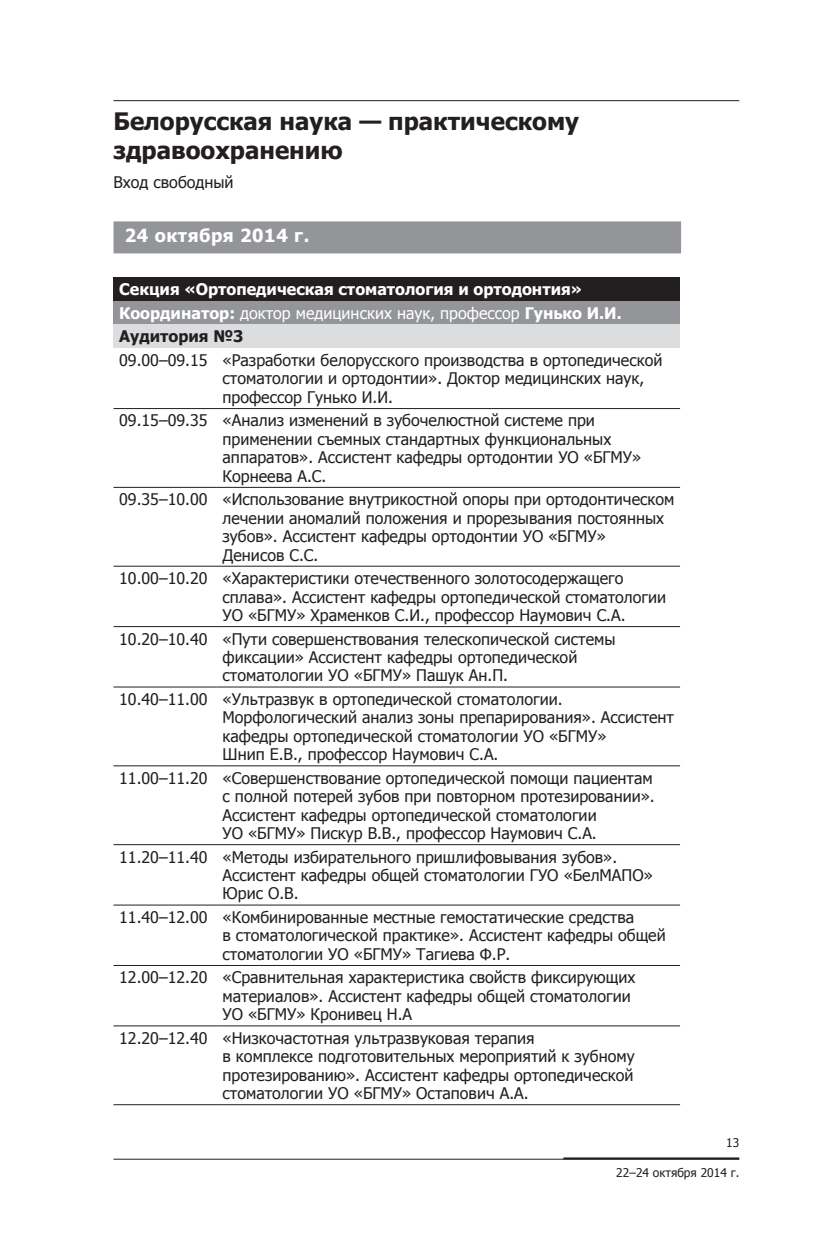
<style>
.page{position:relative;width:823px;height:1248px;background:#fff}
.page>*{position:absolute;margin:0;border:0;box-sizing:border-box;transform-origin:0 0}
.t1{font:700 24px/28.8px "Tahoma";color:#231f20}
.t2{font:700 18px "Tahoma";letter-spacing:.03em;color:#fff}
.t3{font:16px/18.4px "Tahoma";color:#231f20}
.t4{font:700 16px/23.6px "Tahoma";color:#fff}
.t5{font:12px "Tahoma";color:#231f20}
.s1{font-weight:400}
.s2{color:#231f20}
</style>
<div class="page">
<hr style="left:563px;top:1157px;width:175px;height:2px;background:#231f20">
<hr style="left:113px;top:1158px;width:625px;height:1px;background:#231f20">
<hr style="left:113px;top:100px;width:625px;height:1px;background:#231f20">
<div style="left:113px;top:221px;width:567px;height:32px;background:#939598"></div>
<div style="left:113px;top:277px;width:566px;height:24px;background:#231f20"></div>
<div style="left:113px;top:301px;width:566px;height:23px;background:#939598"></div>
<div style="left:113px;top:324px;width:566px;height:24px;background:#dcdddf"></div>
<hr style="left:113px;top:408px;width:104px;height:1px;background:#231f20">
<hr style="left:217px;top:408px;width:462px;height:1px;background:#231f20">
<hr style="left:113px;top:487px;width:104px;height:1px;background:#231f20">
<hr style="left:217px;top:487px;width:462px;height:1px;background:#231f20">
<hr style="left:113px;top:566px;width:104px;height:1px;background:#231f20">
<hr style="left:217px;top:566px;width:462px;height:1px;background:#231f20">
<hr style="left:113px;top:626px;width:104px;height:1px;background:#231f20">
<hr style="left:217px;top:626px;width:462px;height:1px;background:#231f20">
<hr style="left:113px;top:686px;width:104px;height:1px;background:#231f20">
<hr style="left:217px;top:686px;width:462px;height:1px;background:#231f20">
<hr style="left:113px;top:765px;width:104px;height:1px;background:#231f20">
<hr style="left:217px;top:765px;width:462px;height:1px;background:#231f20">
<hr style="left:113px;top:844px;width:104px;height:1px;background:#231f20">
<hr style="left:217px;top:844px;width:462px;height:1px;background:#231f20">
<hr style="left:113px;top:904px;width:104px;height:1px;background:#231f20">
<hr style="left:217px;top:904px;width:462px;height:1px;background:#231f20">
<hr style="left:113px;top:965px;width:104px;height:1px;background:#231f20">
<hr style="left:217px;top:965px;width:462px;height:1px;background:#231f20">
<hr style="left:113px;top:1025px;width:104px;height:1px;background:#231f20">
<hr style="left:217px;top:1025px;width:462px;height:1px;background:#231f20">
<hr style="left:113px;top:1104px;width:104px;height:1px;background:#231f20">
<hr style="left:217px;top:1104px;width:462px;height:1px;background:#231f20">
<h1 class="t1" style="left:113px;top:106px;width:467px">Белорусская наука — практическому здравоохранению</h1>
<p class="t3" style="left:113px;top:172px;width:121px">Вход свободный</p>
<p class="t2" style="left:125px;top:223px;width:186px">24 октября 2014 г.</p>
<p class="t4" style="left:119px;top:277px;width:503px">Секция «Ортопедическая стоматология и ортодонтия»<br>Координатор: <span class="s1">доктор медицинских наук, профессор</span> Гунько И.И.<br><span class="s2">Аудитория №3</span></p>
<p class="t3" style="left:222px;top:350px;width:441px;text-indent:-103px">09.00–09.15 «Разработки белорусского производства в ортопедической стоматологии и ортодонтии». Доктор медицинских наук, профессор Гунько И.И.</p>
<p class="t3" style="left:222px;top:410px;width:420px;text-indent:-103px">09.15–09.35 «Анализ изменений в зубочелюстной системе при применении съемных стандартных функциональных аппаратов». Ассистент кафедры ортодонтии УО «БГМУ» Корнеева А.С.</p>
<p class="t3" style="left:222px;top:489px;width:453px;text-indent:-103px">09.35–10.00 «Использование внутрикостной опоры при ортодонтическом лечении аномалий положения и прорезывания постоянных зубов». Ассистент кафедры ортодонтии УО «БГМУ»<br>Денисов С.С.</p>
<p class="t3" style="left:222px;top:568px;width:445px;text-indent:-103px">10.00–10.20 «Характеристики отечественного золотосодержащего сплава». Ассистент кафедры ортопедической стоматологии<br>УО «БГМУ» Храменков С.И., профессор Наумович С.А.</p>
<p class="t3" style="left:222px;top:628px;width:394px;text-indent:-103px">10.20–10.40 «Пути совершенствования телескопической системы фиксации» Ассистент кафедры ортопедической стоматологии УО «БГМУ» Пашук Ан.П.</p>
<p class="t3" style="left:222px;top:689px;width:453px;text-indent:-103px">10.40–11.00 «Ультразвук в ортопедической стоматологии.<br>Морфологический анализ зоны препарирования». Ассистент кафедры ортопедической стоматологии УО «БГМУ»<br>Шнип Е.В., профессор Наумович С.А.</p>
<p class="t3" style="left:222px;top:768px;width:433px;text-indent:-103px">11.00–11.20 «Совершенствование ортопедической помощи пациентам с полной потерей зубов при повторном протезировании».<br>Ассистент кафедры ортопедической стоматологии<br>УО «БГМУ» Пискур В.В., профессор Наумович С.А.</p>
<p class="t3" style="left:222px;top:846px;width:431px;text-indent:-103px">11.20–11.40 «Методы избирательного пришлифовывания зубов».<br>Ассистент кафедры общей стоматологии ГУО «БелМАПО»<br>Юрис О.В.</p>
<p class="t3" style="left:222px;top:907px;width:444px;text-indent:-103px">11.40–12.00 «Комбинированные местные гемостатические средства<br>в стоматологической практике». Ассистент кафедры общей стоматологии УО «БГМУ» Тагиева Ф.Р.</p>
<p class="t3" style="left:222px;top:967px;width:414px;text-indent:-103px">12.00–12.20 «Сравнительная характеристика свойств фиксирующих материалов». Ассистент кафедры общей стоматологии<br>УО «БГМУ» Кронивец Н.А</p>
<p class="t3" style="left:222px;top:1027px;width:413px;text-indent:-103px">12.20–12.40 «Низкочастотная ультразвуковая терапия<br>в комплексе подготовительных мероприятий к зубному протезированию». Ассистент кафедры ортопедической стоматологии УО «БГМУ» Остапович А.А.</p>
<p class="t5" style="left:725px;top:1133px;width:15px">13</p>
<p class="t5" style="left:616px;top:1164px;width:124px">22–24 октября 2014 г.</p>
</div>
